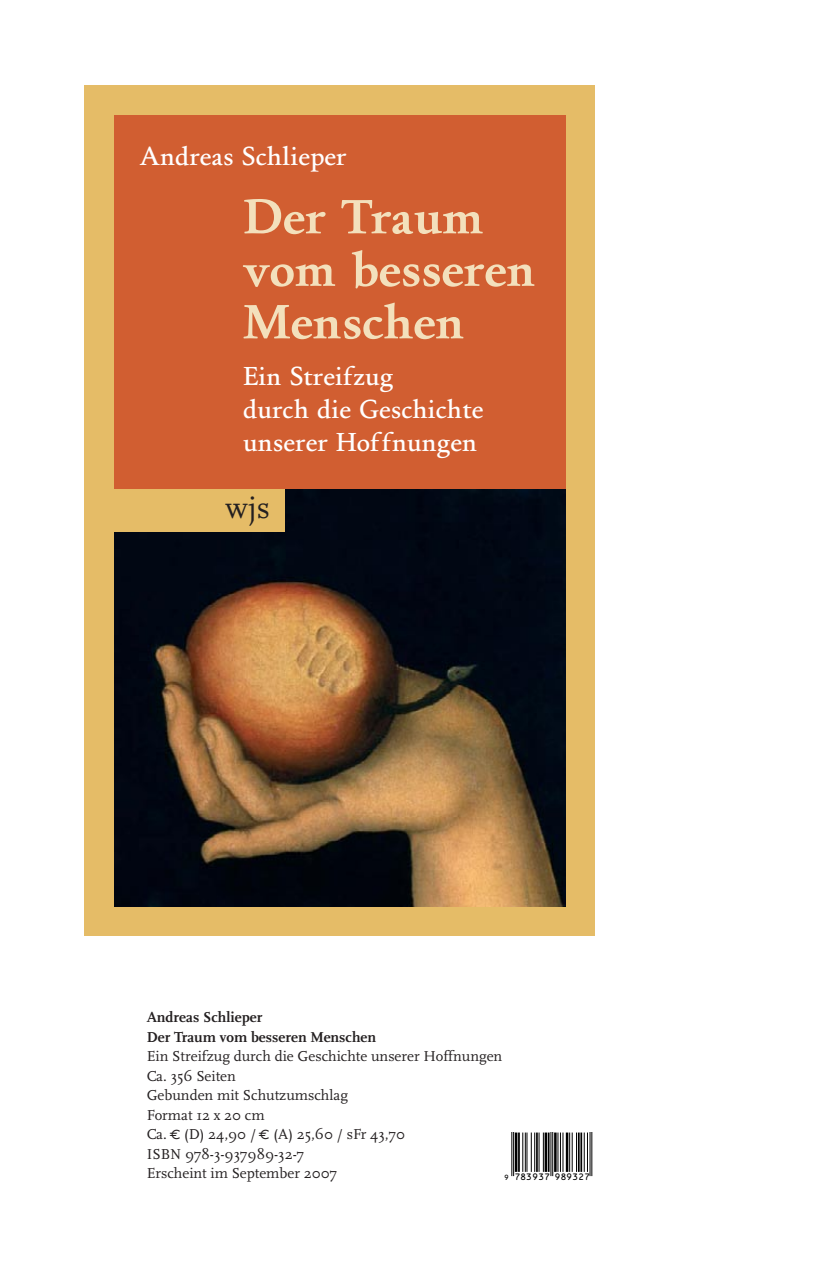
<style>
.page{position:relative;width:830px;height:1263px;background:#fff}
.page>*{position:absolute;margin:0;border:0;box-sizing:border-box;transform-origin:0 0}
.t1{font:700 49.95px/52.5px "Foundry Old Style";color:#f3e0bc}
.t2{font:31.5px "Scala";color:#231f20}
.t3{font:500 27px/33px "Foundry Old Style";color:#fff}
.t4{font:15px/19.5px "Scala";color:#231f20}
.t5{font:9px "OCR B Music";letter-spacing:-.105em;color:#000}
.s1{font-weight:700}
.s2{font-family:"Mega Euro";font-size:21px}
.s3{font-size:7.2px}
</style>
<div class="page">
<svg style="left:511px;top:1132px;width:82px;height:45px"></svg>
<hr style="left:511px;top:1132px;width:1px;height:44px;background:#000">
<hr style="left:513px;top:1132px;width:1px;height:44px;background:#000">
<hr style="left:514px;top:1132px;width:3px;height:40px;background:#000">
<hr style="left:518px;top:1132px;width:1px;height:40px;background:#000">
<hr style="left:522px;top:1132px;width:1px;height:40px;background:#000">
<hr style="left:524px;top:1132px;width:1px;height:40px;background:#000">
<hr style="left:526px;top:1132px;width:1px;height:40px;background:#000">
<hr style="left:530px;top:1132px;width:1px;height:40px;background:#000">
<hr style="left:534px;top:1132px;width:1px;height:40px;background:#000">
<hr style="left:536px;top:1132px;width:1px;height:40px;background:#000">
<hr style="left:538px;top:1132px;width:1px;height:40px;background:#000">
<hr style="left:542px;top:1132px;width:1px;height:40px;background:#000">
<hr style="left:544px;top:1132px;width:3px;height:40px;background:#000">
<hr style="left:547px;top:1132px;width:2px;height:40px;background:#000">
<hr style="left:550px;top:1132px;width:1px;height:44px;background:#000">
<hr style="left:552px;top:1132px;width:1px;height:44px;background:#000">
<hr style="left:554px;top:1132px;width:2px;height:40px;background:#000">
<hr style="left:557px;top:1132px;width:1px;height:40px;background:#000">
<hr style="left:559px;top:1132px;width:1px;height:40px;background:#000">
<hr style="left:562px;top:1132px;width:1px;height:40px;background:#000">
<hr style="left:565px;top:1132px;width:3px;height:40px;background:#000">
<hr style="left:569px;top:1132px;width:1px;height:40px;background:#000">
<hr style="left:571px;top:1132px;width:1px;height:40px;background:#000">
<hr style="left:576px;top:1132px;width:1px;height:40px;background:#000">
<hr style="left:577px;top:1132px;width:2px;height:40px;background:#000">
<hr style="left:580px;top:1132px;width:2px;height:40px;background:#000">
<hr style="left:583px;top:1132px;width:1px;height:40px;background:#000">
<hr style="left:586px;top:1132px;width:1px;height:40px;background:#000">
<hr style="left:589px;top:1132px;width:1px;height:44px;background:#000">
<hr style="left:591px;top:1132px;width:1px;height:44px;background:#000">
<div style="left:84px;top:86px;width:511px;height:850px;background:#e5bc67"></div>
<div style="left:114px;top:115px;width:451px;height:446px;background:#d15e31"></div>
<img style="left:114px;top:490px;width:451px;height:416px">
<div style="left:84px;top:489px;width:200px;height:42px;background:#e5bc67"></div>
<p class="t3" style="left:140px;top:140px;width:208px">Andreas Schlieper</p>
<p class="t1" style="left:243px;top:191px;width:294px">Der Traum vom besseren<br>Menschen</p>
<p class="t3" style="left:243px;top:360px;width:242px">Ein Streifzug<br>durch die Geschichte unserer Hoffnungen</p>
<p class="t2" style="left:225px;top:491px;width:46px">wjs</p>
<p class="t4" style="left:147px;top:1008px;width:357px"><span class="s1">Andreas Schlieper<br>Der Traum vom besseren Menschen<br></span>Ein Streifzug durch die Geschichte unserer Hoffnungen<br>Ca. 356 Seiten<br>Gebunden mit Schutzumschlag<br>Format 12 x 20 cm<br>Ca. <span class="s2">r</span> (D) 24,90 / <span class="s2">r</span> (A) 25,60 / sFr 43,70<br>ISBN 978-3-937989-32-7<br>Erscheint im September 2007</p>
<p class="t5" style="left:503px;top:1171px;width:88px"><span class="s3">9</span> 783937 989327</p>
</div>
